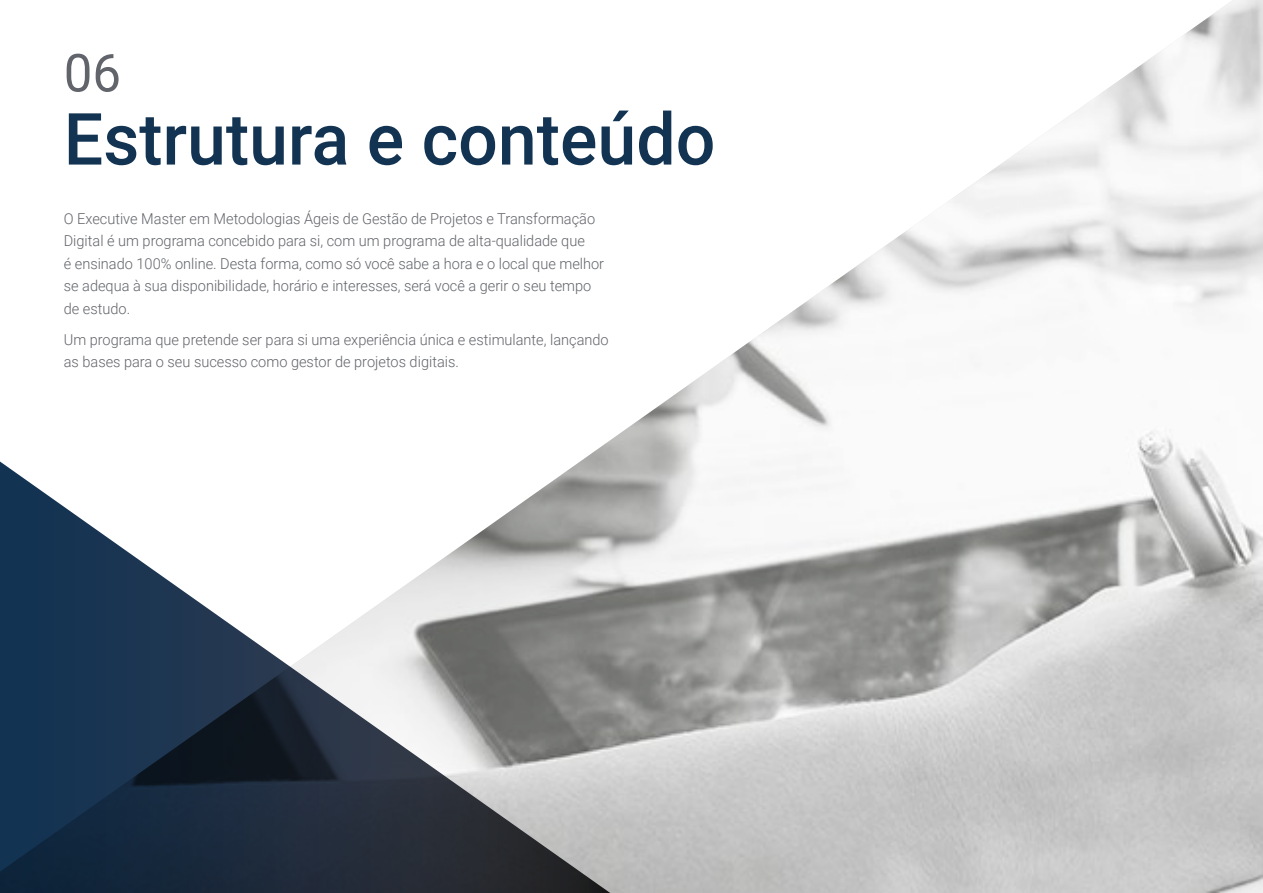
<style>
.page{position:relative;width:1263px;height:893px;background:#fff}
.page>*{position:absolute;margin:0;border:0;box-sizing:border-box;transform-origin:0 0}
.t1{font:500 72px "Roboto";color:#123352}
.t2{font:52.5px "Roboto";color:#61646a}
.t3{font:300 15px/22.5px "Roboto";color:#61646a}
</style>
<div class="page">
<img style="left:602px;top:0;width:661px;height:893px">
<svg style="left:0;top:446px;width:640px;height:447px"></svg>
<h2 class="t2" style="left:64px;top:36px;width:59px">06</h2>
<h1 class="t1" style="left:64px;top:89px;width:653px">Estrutura e conteúdo</h1>
<p class="t3" style="left:64px;top:207px;width:542px">O Executive Master em Metodologias Ágeis de Gestão de Projetos e Transformação Digital é um programa concebido para si, com um programa de alta-qualidade que<br>é ensinado 100% online. Desta forma, como só você sabe a hora e o local que melhor se adequa à sua disponibilidade, horário e interesses, será você a gerir o seu tempo de estudo.</p>
<p class="t3" style="left:64px;top:328px;width:546px">Um programa que pretende ser para si uma experiência única e estimulante, lançando as bases para o seu sucesso como gestor de projetos digitais.</p>
</div>
